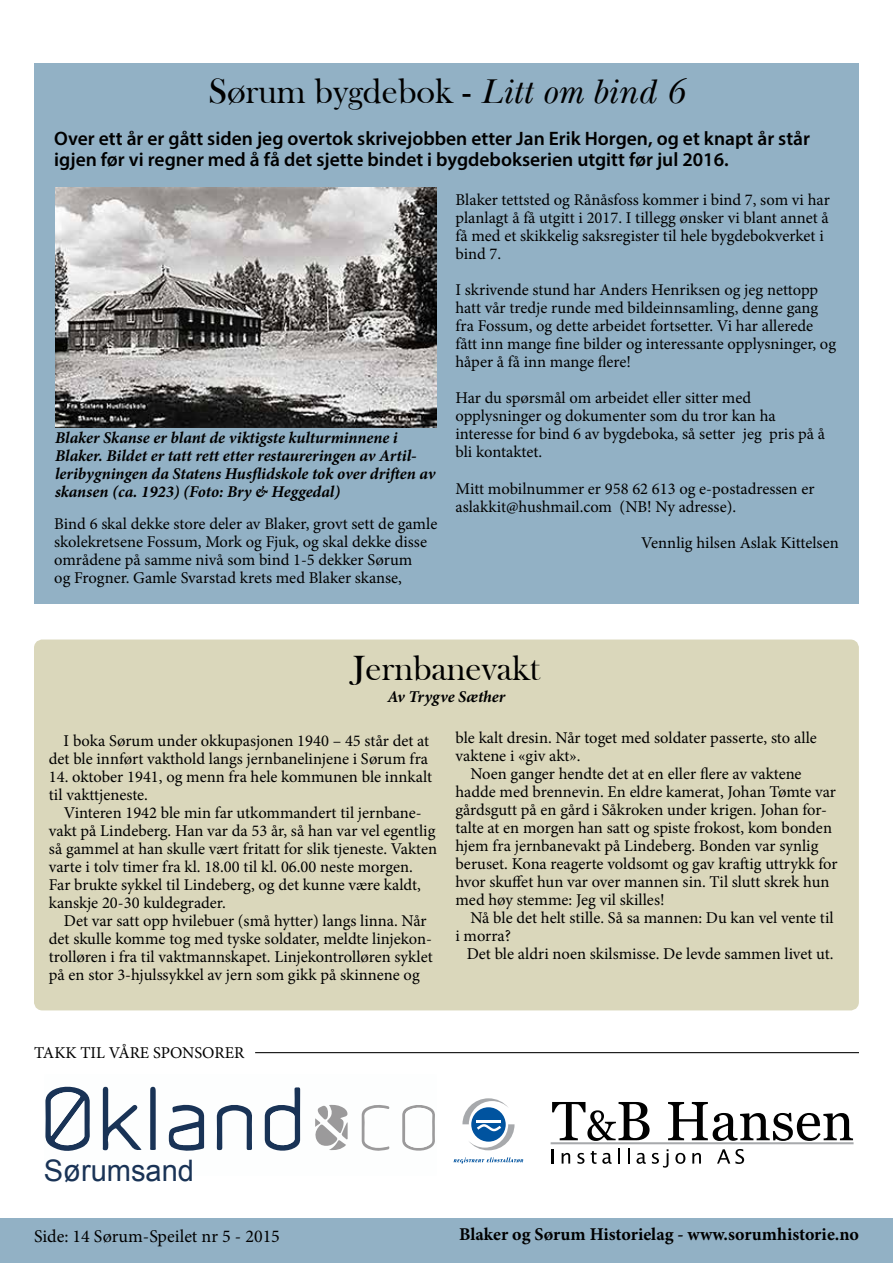
<style>
.page{position:relative;width:893px;height:1263px;background:#fff}
.page>*{position:absolute;margin:0;border:0;box-sizing:border-box;transform-origin:0 0}
.t1{font:36px "Bask Old Face";color:#000}
.t2{font:29.7px "Arial";color:#193356}
.t3{font:600 19.5px/21px "Myriad Pro";color:#000}
.t4{font:700 18px "Minion Pro";color:#000}
.t5{font:18px "Minion Pro";color:#000}
.t6{font:16.5px/18px "Minion Pro";color:#000}
.t7{font:italic 700 16.5px/18px "Minion Pro";color:#000}
.s1{font-family:"Baskerville Old Style S Si Normal"}
</style>
<div class="page">
<div style="left:0;top:1218px;width:893px;height:45px;background:#92b1c5"></div>
<div style="left:38px;top:644px;width:817px;height:362px;background:#dad7bb;border-radius:4px"></div>
<div style="left:34px;top:639px;width:825px;height:371px;border:9px solid #dad7bb;border-radius:4px"></div>
<hr style="left:255px;top:1052px;width:604px;height:1px;background:#000">
<svg style="left:45px;top:1086px;width:390px;height:65px"></svg>
<svg style="left:552px;top:1102px;width:98px;height:39px"></svg>
<svg style="left:668px;top:1102px;width:185px;height:39px"></svg>
<hr style="left:551px;top:1142px;width:303px;height:2px;background:#a7a9ac">
<svg style="left:462px;top:1098px;width:53px;height:52px"></svg>
<svg style="left:453px;top:1157px;width:70px;height:6px"></svg>
<svg style="left:552px;top:1149px;width:2px;height:14px"></svg>
<svg style="left:562px;top:1153px;width:8px;height:10px"></svg>
<svg style="left:577px;top:1153px;width:7px;height:11px"></svg>
<svg style="left:591px;top:1151px;width:21px;height:13px"></svg>
<svg style="left:618px;top:1148px;width:2px;height:15px"></svg>
<svg style="left:628px;top:1148px;width:2px;height:15px"></svg>
<svg style="left:636px;top:1153px;width:10px;height:11px"></svg>
<svg style="left:652px;top:1149px;width:16px;height:18px"></svg>
<svg style="left:675px;top:1153px;width:10px;height:11px"></svg>
<svg style="left:692px;top:1153px;width:9px;height:10px"></svg>
<svg style="left:717px;top:1149px;width:27px;height:15px"></svg>
<div style="left:34px;top:64px;width:825px;height:540px;background:#92b1c5"></div>
<img style="left:55px;top:187px;width:382px;height:241px">
<h1 class="t1" style="left:209px;top:72px;width:477px">Sørum bygdebok - <span class="s1">Litt om bind 6</span></h1>
<p class="t3" style="left:54px;top:128px;width:757px">Over ett år er gått siden jeg overtok skrivejobben etter Jan Erik Horgen, og et knapt år står igjen før vi regner med å få det sjette bindet i bygdebokserien utgitt før jul 2016.</p>
<p class="t7" style="left:55px;top:429px;width:382px">Blaker Skanse er blant de viktigste kulturminnene i Blaker. Bildet er tatt rett etter restaureringen av Artil&shy;leribygningen da Statens Husflidskole tok over driften av skansen (ca. 1923) (Foto: Bry &amp; Heggedal)</p>
<p class="t6" style="left:54px;top:515px;width:385px">Bind 6 skal dekke store deler av Blaker, grovt sett de gamle skolekretsene Fossum, Mork og Fjuk, og skal dekke disse områdene på samme nivå som bind 1-5 dekker Sørum<br>og Frogner. Gamle Svarstad krets med Blaker skanse,</p>
<p class="t6" style="left:455px;top:191px;width:376px">Blaker tettsted og Rånåsfoss kommer i bind 7, som vi har planlagt å få utgitt i 2017. I tillegg ønsker vi blant annet å få med et skikkelig saksregister til hele bygdebokverket i bind 7.</p>
<p class="t6" style="left:455px;top:281px;width:382px">I skrivende stund har Anders Henriksen og jeg nettopp hatt vår tredje runde med bildeinnsamling, denne gang fra Fossum, og dette arbeidet fortsetter. Vi har allerede fått inn mange fine bilder og interessante opplysninger, og håper å få inn mange flere!</p>
<p class="t6" style="left:455px;top:389px;width:371px">Har du spørsmål om arbeidet eller sitter med opplysninger og dokumenter som du tror kan ha interesse for bind 6 av bygdeboka, så setter jeg pris på å bli kontaktet.</p>
<p class="t6" style="left:455px;top:479px;width:360px">Mitt mobilnummer er 958 62 613 og e-postadressen er aslakkit@hushmail.com (NB! Ny adresse).</p>
<p class="t6" style="left:641px;top:533px;width:199px">Vennlig hilsen Aslak Kittelsen</p>
<h1 class="t1" style="left:353px;top:648px;width:188px">Jernbanevakt</h1>
<p class="t7" style="left:387px;top:688px;width:119px">Av Trygve Sæther</p>
<p class="t6" style="left:49px;top:732px;width:382px;text-align:right">I boka Sørum under okkupasjonen 1940 – 45 står det at det ble innført vakthold langs jernbanelinjene i Sørum fra</p>
<p class="t6" style="left:49px;top:768px;width:385px">14. oktober 1941, og menn fra hele kommunen ble innkalt til vakttjeneste.</p>
<p class="t6" style="left:49px;top:804px;width:390px;text-indent:15px">Vinteren 1942 ble min far utkommandert til jernbane&shy;vakt på Lindeberg. Han var da 53 år, så han var vel egentlig så gammel at han skulle vært fritatt for slik tjeneste. Vakten varte i tolv timer fra kl. 18.00 til kl. 06.00 neste morgen.<br>Far brukte sykkel til Lindeberg, og det kunne være kaldt, kanskje 20-30 kuldegrader.</p>
<p class="t6" style="left:49px;top:912px;width:385px;text-indent:15px">Det var satt opp hvilebuer (små hytter) langs linna. Når det skulle komme tog med tyske soldater, meldte linjekon&shy;trolløren i fra til vaktmannskapet. Linjekontrolløren syklet på en stor 3-hjulssykkel av jern som gikk på skinnene og</p>
<p class="t6" style="left:455px;top:729px;width:363px">ble kalt dresin. Når toget med soldater passerte, sto alle vaktene i «giv akt».</p>
<p class="t6" style="left:455px;top:765px;width:384px;text-indent:15px">Noen ganger hendte det at en eller flere av vaktene hadde med brennevin. En eldre kamerat, Johan Tømte var gårdsgutt på en gård i Såkroken under krigen. Johan for&shy;talte at en morgen han satt og spiste frokost, kom bonden hjem fra jernbanevakt på Lindeberg. Bonden var synlig beruset. Kona reagerte voldsomt og gav kraftig uttrykk for hvor skuffet hun var over mannen sin. Til slutt skrek hun med høy stemme: Jeg vil skilles!</p>
<p class="t6" style="left:455px;top:909px;width:380px;text-indent:15px">Nå ble det helt stille. Så sa mannen: Du kan vel vente til i morra?</p>
<p class="t6" style="left:467px;top:945px;width:368px">Det ble aldri noen skilsmisse. De levde sammen livet ut.</p>
<p class="t6" style="left:34px;top:1044px;width:212px">TAKK TIL VÅRE SPONSORER</p>
<h2 class="t2" style="left:44px;top:1151px;width:152px">Sørumsand</h2>
<p class="t5" style="left:34px;top:1224px;width:247px">Side: 14 Sørum-Speilet nr 5 - 2015</p>
<p class="t4" style="left:459px;top:1221px;width:401px">Blaker og Sørum Historielag - www.sorumhistorie.no</p>
</div>
